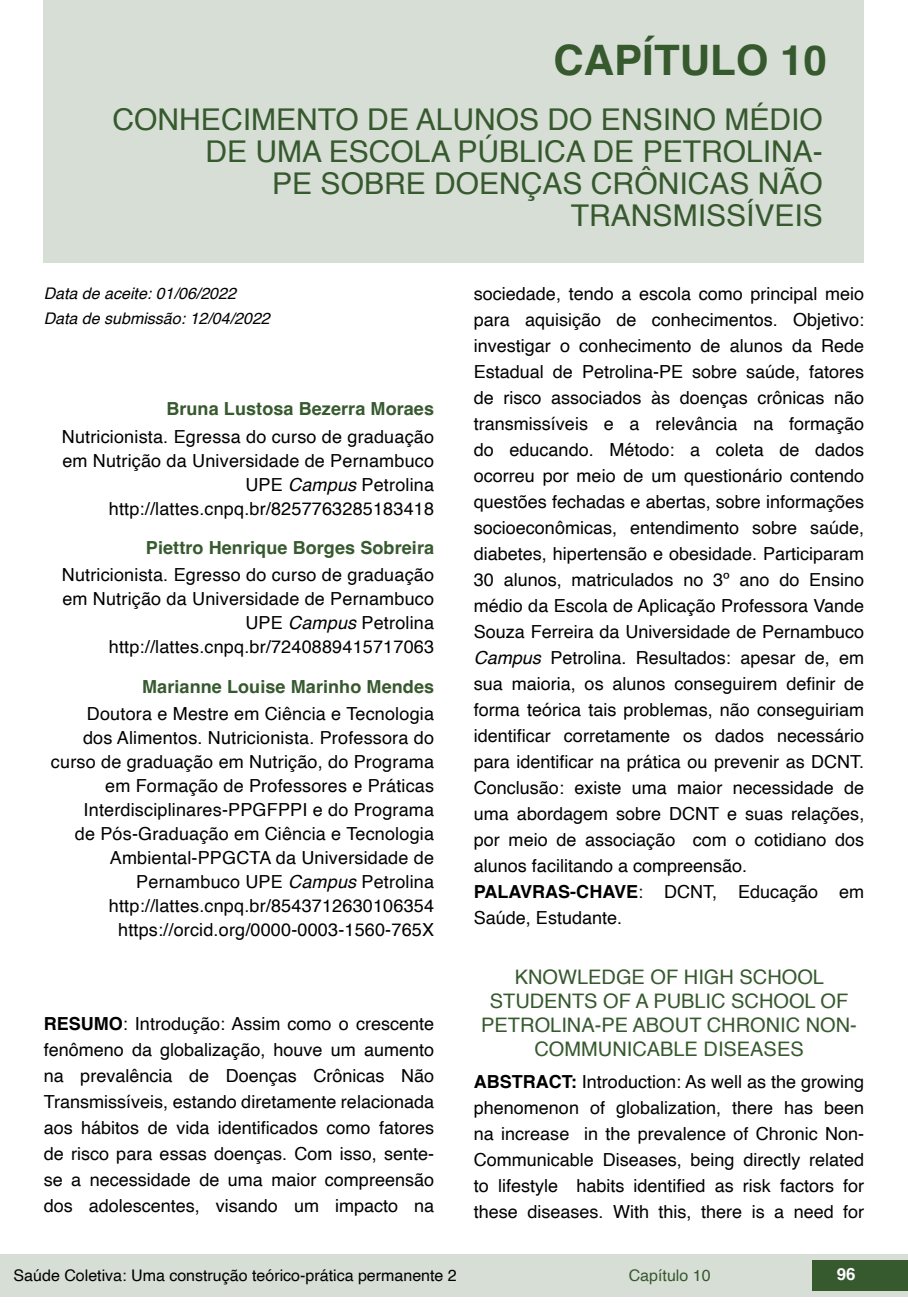
<style>
.page{position:relative;width:908px;height:1304px;background:#fff}
.page>*{position:absolute;margin:0;border:0;box-sizing:border-box;transform-origin:0 0}
.t1{font:700 42px "Helvetica";color:#36592e}
.t2{font:30px/32px "Helvetica";color:#36592e;text-align:right}
.t3{font:20px/24px "Helvetica";color:#36592e;text-align:center}
.t4{font:18px/26px "Helvetica";color:#000;text-align:right}
.t5{font:700 18px "Helvetica";letter-spacing:.005em;color:#36592e}
.t6{font:700 16.8px "Helvetica";color:#fff}
.t7{font:16px "Helvetica";color:#000}
.t8{font:italic 16px "Helvetica";color:#000}
.t9{font:16px "Helvetica";color:#36592e}
.s1{font-style:italic}
.s2{font-weight:700}
</style>
<div class="page">
<div style="left:0;top:1254px;width:906px;height:43px;background:#d7ded5"></div>
<div style="left:812px;top:1261px;width:95px;height:30px;background:#36592e"></div>
<div style="left:44px;top:0;width:819px;height:263px;background:#d7ded5"></div>
<h1 class="t1" style="left:553px;top:35px;width:275px">CAPÍTULO 10</h1>
<h2 class="t2" style="left:112px;top:104px;width:711px">CONHECIMENTO DE ALUNOS DO ENSINO MÉDIO<br>DE UMA ESCOLA PÚBLICA DE PETROLINA-<br>PE SOBRE DOENÇAS CRÔNICAS NÃO<br>TRANSMISSÍVEIS</h2>
<p class="t8" style="left:44px;top:280px;width:194px">Data de aceite: 01/06/2022</p>
<p class="t8" style="left:44px;top:306px;width:227px">Data de submissão: 12/04/2022</p>
<p class="t5" style="left:166px;top:398px;width:269px">Bruna Lustosa Bezerra Moraes</p>
<p class="t4" style="left:62px;top:425px;width:373px;line-height:24px">Nutricionista. Egressa do curso de graduação em Nutrição da Universidade de Pernambuco UPE <span class="s1">Campus</span> Petrolina http://lattes.cnpq.br/8257763285183418</p>
<p class="t5" style="left:146px;top:537px;width:289px">Piettro Henrique Borges Sobreira</p>
<p class="t4" style="left:62px;top:564px;width:373px;line-height:24px">Nutricionista. Egresso do curso de graduação em Nutrição da Universidade de Pernambuco UPE <span class="s1">Campus</span> Petrolina http://lattes.cnpq.br/7240889415717063</p>
<p class="t5" style="left:142px;top:675px;width:293px">Marianne Louise Marinho Mendes</p>
<p class="t4" style="left:51px;top:702px;width:384px;line-height:24px">Doutora e Mestre em Ciência e Tecnologia<br>dos Alimentos. Nutricionista. Professora do curso de graduação em Nutrição, do Programa em Formação de Professores e Práticas Interdisciplinares-PPGFPPI e do Programa<br>de Pós-Graduação em Ciência e Tecnologia Ambiental-PPGCTA da Universidade de Pernambuco UPE <span class="s1">Campus</span> Petrolina http://lattes.cnpq.br/8543712630106354 https://orcid.org/0000-0003-1560-765X</p>
<p class="t4" style="left:44px;top:1011px;width:392px;text-align:justify"><span class="s2">RESUMO</span>: Introdução: Assim como o crescente fenômeno da globalização, houve um aumento na prevalência de Doenças Crônicas Não Transmissíveis, estando diretamente relacionada aos hábitos de vida identificados como fatores de risco para essas doenças. Com isso, sente&shy;se a necessidade de uma maior compreensão dos adolescentes, visando um impacto na</p>
<p class="t4" style="left:473px;top:281px;width:392px;text-align:left">sociedade, tendo a escola como principal meio para aquisição de conhecimentos. Objetivo: investigar o conhecimento de alunos da Rede Estadual de Petrolina-PE sobre saúde, fatores de risco associados às doenças crônicas não transmissíveis e a relevância na formação do educando. Método: a coleta de dados ocorreu por meio de um questionário contendo questões fechadas e abertas, sobre informações socioeconômicas, entendimento sobre saúde, diabetes, hipertensão e obesidade. Participaram 30 alunos, matriculados no 3º ano do Ensino médio da Escola de Aplicação Professora Vande Souza Ferreira da Universidade de Pernambuco <span class="s1">Campus</span> Petrolina. Resultados: apesar de, em sua maioria, os alunos conseguirem definir de forma teórica tais problemas, não conseguiriam identificar corretamente os dados necessário para identificar na prática ou prevenir as DCNT.<br>Conclusão: existe uma maior necessidade de uma abordagem sobre DCNT e suas relações, por meio de associação com o cotidiano dos alunos facilitando a compreensão.<br><span class="s2">PALAVRAS-CHAVE</span>: DCNT, Educação em Saúde, Estudante.</p>
<p class="t3" style="left:481px;top:966px;width:377px">KNOWLEDGE OF HIGH SCHOOL<br>STUDENTS OF A PUBLIC SCHOOL OF<br>PETROLINA-PE ABOUT CHRONIC NON-<br>COMMUNICABLE DISEASES</p>
<p class="t4" style="left:473px;top:1069px;width:392px;text-align:justify"><span class="s2">ABSTRACT:</span> Introduction: As well as the growing phenomenon of globalization, there has been na increase in the prevalence of Chronic Non-Communicable Diseases, being directly related to lifestyle habits identified as risk factors for these diseases. With this, there is a need for</p>
<p class="t7" style="left:14px;top:1263px;width:444px">Saúde Coletiva: Uma construção teórico-prática permanente 2</p>
<p class="t9" style="left:628px;top:1263px;width:83px">Capítulo 10</p>
<p class="t6" style="left:836px;top:1264px;width:20px">96</p>
</div>
